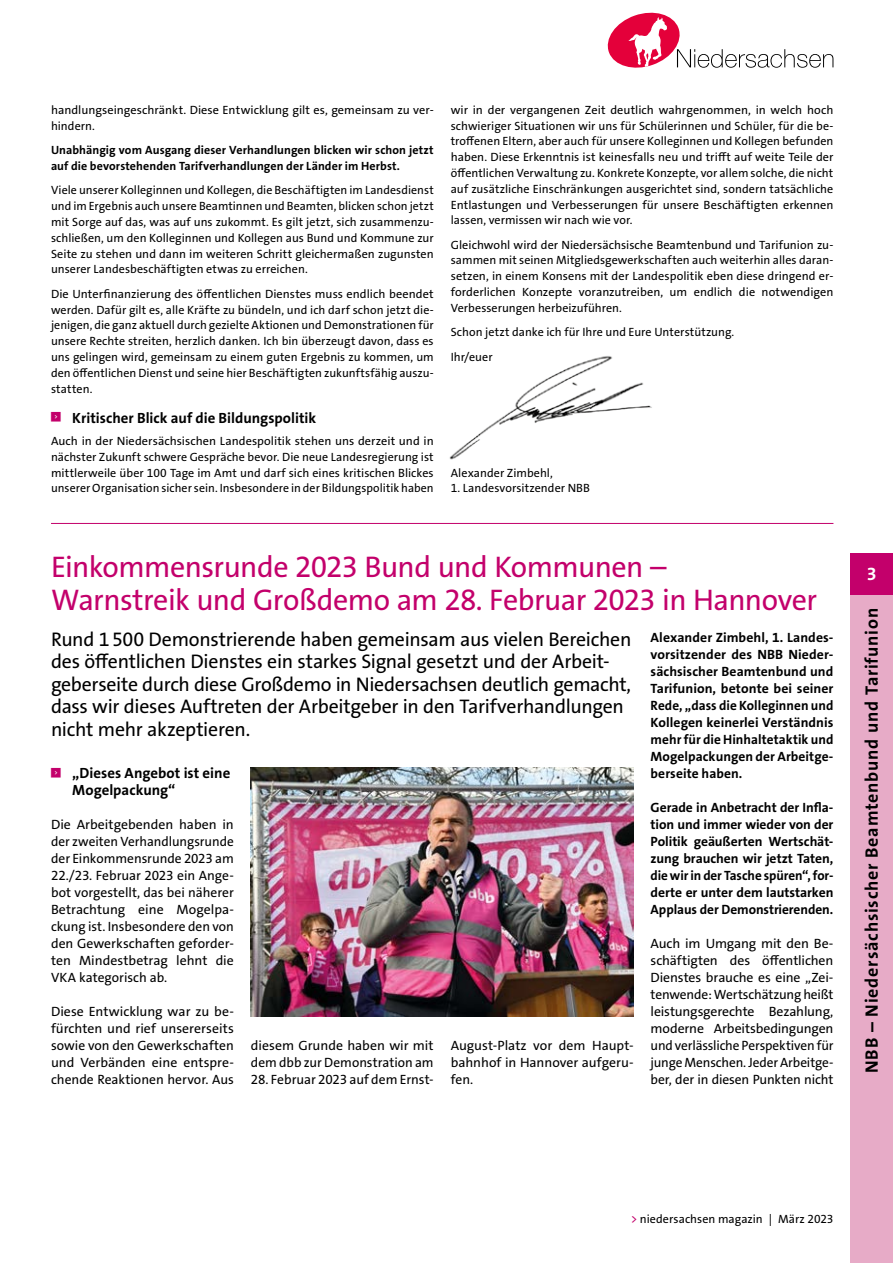
<style>
.page{position:relative;width:893px;height:1263px;background:#fff}
.page>*{position:absolute;margin:0;border:0;box-sizing:border-box;transform-origin:0 0}
.Headline_20_pt{font:30px/33px "The Sans Os F";letter-spacing:-.02em;color:#c3006b}
.Vorspann{font:19.8px/22.5px "The Sans Os F";letter-spacing:-.015em;color:#000}
.t1{font:700 18px "The Sans Os F";letter-spacing:.04em;color:#000}
.t2{font:700 18px "The Sans Os F";color:#fff}
.t3{font:700 14.85px/16.5px "The Sans Os F";color:#000}
.Grundtext{font:13.5px/17px "The Sans Os F";color:#000;text-align:justify}
.Grundtext-2{font:700 13.5px/17px "The Sans Os F";color:#000;text-align:justify}
.Grundtext_Editorial{font:12px/15.9px "The Sans Os F";letter-spacing:.005em;color:#000;text-align:justify}
.Grundtext_Editorial-2{font:700 12px/15.9px "The Sans Os F";letter-spacing:.005em;color:#000}
.t4{font:6.15px "Top Numbers";color:#c3006b}
.s1{color:#c3006b}
</style>
<div class="page">
<img style="left:449px;top:356px;width:203px;height:104px">
<hr style="left:51px;top:523px;width:782px;height:1px;background:#c3006b">
<img style="left:251px;top:767px;width:383px;height:249px">
<div style="left:850px;top:553px;width:43px;height:42px;background:#c3006b"></div>
<div style="left:850px;top:595px;width:43px;height:668px;background:#e7abc7"></div>
<svg style="left:608px;top:13px;width:225px;height:55px"></svg>
<p class="Grundtext_Editorial" style="left:51px;top:102px;width:384px">handlungseingeschränkt. Diese Entwicklung gilt es, gemeinsam zu ver&shy;hindern.</p>
<p class="Grundtext_Editorial-2" style="left:51px;top:142px;width:384px">Unabhängig vom Ausgang dieser Verhandlungen blicken wir schon jetzt auf die bevorstehenden Tarifverhandlungen der Länder im Herbst.</p>
<p class="Grundtext_Editorial" style="left:51px;top:182px;width:384px">Viele unserer Kolleginnen und Kollegen, die Beschäftigten im Landesdienst und im Ergebnis auch unsere Beamtinnen und Beamten, blicken schon jetzt mit Sorge auf das, was auf uns zukommt. Es gilt jetzt, sich zusammenzu&shy;schließen, um den Kolleginnen und Kollegen aus Bund und Kommune zur Seite zu stehen und dann im weiteren Schritt gleichermaßen zugunsten unserer Landesbeschäftigten etwas zu erreichen.</p>
<p class="Grundtext_Editorial" style="left:51px;top:286px;width:384px">Die Unterfinanzierung des öffentlichen Dienstes muss endlich beendet werden. Dafür gilt es, alle Kräfte zu bündeln, und ich darf schon jetzt die&shy;jenigen, die ganz aktuell durch gezielte Aktionen und Demonstrationen für unsere Rechte streiten, herzlich danken. Ich bin überzeugt davon, dass es uns gelingen wird, gemeinsam zu einem guten Ergebnis zu kommen, um den öffentlichen Dienst und seine hier Beschäftigten zukunftsfähig auszu&shy;statten.</p>
<p class="t4" style="left:51px;top:412px;width:11px">&lt;</p>
<p class="t3" style="left:72px;top:409px;width:245px">Kritischer Blick auf die Bildungspolitik</p>
<p class="Grundtext_Editorial" style="left:51px;top:433px;width:384px">Auch in der Niedersächsischen Landespolitik stehen uns derzeit und in nächster Zukunft schwere Gespräche bevor. Die neue Landesregierung ist mittlerweile über 100 Tage im Amt und darf sich eines kritischen Blickes unserer Organisation sicher sein. Insbesondere in der Bildungspolitik haben</p>
<p class="Grundtext_Editorial" style="left:451px;top:102px;width:384px">wir in der vergangenen Zeit deutlich wahrgenommen, in welch hoch schwieriger Situationen wir uns für Schülerinnen und Schüler, für die be&shy;troffenen Eltern, aber auch für unsere Kolleginnen und Kollegen befunden haben. Diese Erkenntnis ist keinesfalls neu und trifft auf weite Teile der öffentlichen Verwaltung zu. Konkrete Konzepte, vor allem solche, die nicht auf zusätzliche Einschränkungen ausgerichtet sind, sondern tatsächliche Entlastungen und Verbesserungen für unsere Beschäftigten erkennen lassen, vermissen wir nach wie vor.</p>
<p class="Grundtext_Editorial" style="left:451px;top:237px;width:384px">Gleichwohl wird der Niedersächsische Beamtenbund und Tarifunion zu&shy;sammen mit seinen Mitgliedsgewerkschaften auch weiterhin alles daran&shy;setzen, in einem Konsens mit der Landespolitik eben diese dringend er&shy;forderlichen Konzepte voranzutreiben, um endlich die notwendigen Verbesserungen herbeizuführen.</p>
<p class="Grundtext_Editorial" style="left:451px;top:324px;width:285px">Schon jetzt danke ich für Ihre und Eure Unterstützung.</p>
<p class="Grundtext_Editorial" style="left:451px;top:349px;width:43px">Ihr/euer</p>
<p class="Grundtext_Editorial" style="left:451px;top:465px;width:104px">Alexander Zimbehl,</p>
<p class="Grundtext_Editorial" style="left:451px;top:480px;width:141px">1. Landesvorsitzender NBB</p>
<p class="Headline_20_pt" style="left:51px;top:551px;width:768px">Einkommensrunde 2023 Bund und Kommunen –<br>Warnstreik und Großdemo am 28. Februar 2023 in Hannover</p>
<p class="Vorspann" style="left:51px;top:628px;width:582px">Rund 1500 Demonstrierende haben gemeinsam aus vielen Bereichen des öffentlichen Dienstes ein starkes Signal gesetzt und der Arbeit&shy;geberseite durch diese Großdemo in Niedersachsen deutlich gemacht, dass wir dieses Auftreten der Arbeitgeber in den Tarifverhandlungen nicht mehr akzeptieren.</p>
<p class="t4" style="left:51px;top:768px;width:11px">&lt;</p>
<p class="t3" style="left:72px;top:765px;width:160px">„Dieses Angebot ist eine<br>Mogelpackung“</p>
<p class="Grundtext" style="left:51px;top:816px;width:184px">Die Arbeitgebenden haben in der zweiten Verhandlungsrunde der Einkommensrunde 2023 am 22./23. Februar 2023 ein Ange&shy;bot vorgestellt, das bei näherer Betrachtung eine Mogelpa&shy;ckung ist. Insbesondere den von den Gewerkschaften geforder&shy;ten Mindestbetrag lehnt die VKA kategorisch ab.</p>
<p class="Grundtext" style="left:51px;top:1003px;width:184px">Diese Entwicklung war zu be&shy;fürchten und rief unsererseits sowie von den Gewerkschaften und Verbänden eine entspre&shy;chende Reaktionen hervor. Aus</p>
<p class="Grundtext-2" style="left:651px;top:629px;width:184px">Alexander Zimbehl, 1. Landes&shy;vorsitzender des NBB Nieder&shy;sächsischer Beamtenbund und Tarifunion, betonte bei seiner Rede, „dass die Kolleginnen und Kollegen keinerlei Verständnis mehr für die Hinhaltetaktik und Mogelpackungen der Arbeitge&shy;berseite haben.</p>
<p class="Grundtext-2" style="left:651px;top:799px;width:184px">Gerade in Anbetracht der Infla&shy;tion und immer wieder von der Politik geäußerten Wertschät&shy;zung brauchen wir jetzt Taten, die wir in der Tasche spüren“, for&shy;derte er unter dem lautstarken Applaus der Demonstrierenden.</p>
<p class="Grundtext" style="left:651px;top:935px;width:184px">Auch im Umgang mit den Be&shy;schäftigten des öffentlichen Dienstes brauche es eine „Zei&shy;tenwende: Wertschätzung heißt leistungsgerechte Bezahlung, moderne Arbeitsbedingungen und verlässliche Perspektiven für junge Menschen. Jeder Arbeitge&shy;ber, der in diesen Punkten nicht</p>
<p class="Grundtext" style="left:251px;top:1037px;width:184px">diesem Grunde haben wir mit dem dbb zur Demonstration am</p>
<p class="Grundtext" style="left:251px;top:1071px;width:184px">28. Februar 2023 auf dem Ernst-</p>
<p class="Grundtext" style="left:451px;top:1037px;width:184px">August-Platz vor dem Haupt&shy;bahnhof in Hannover aufgeru&shy;fen.</p>
<h3 class="t2" style="left:867px;top:562px;width:11px">3</h3>
<h3 class="t1" style="left:860px;top:1073px;width:466px;rotate:-90deg">NBB – Niedersächsischer Beamtenbund und Tarifunion</h3>
<p class="Grundtext_Editorial" style="left:631px;top:1211px;width:204px"><span class="s1">&gt;</span> niedersachsen magazin | März 2023</p>
</div>
